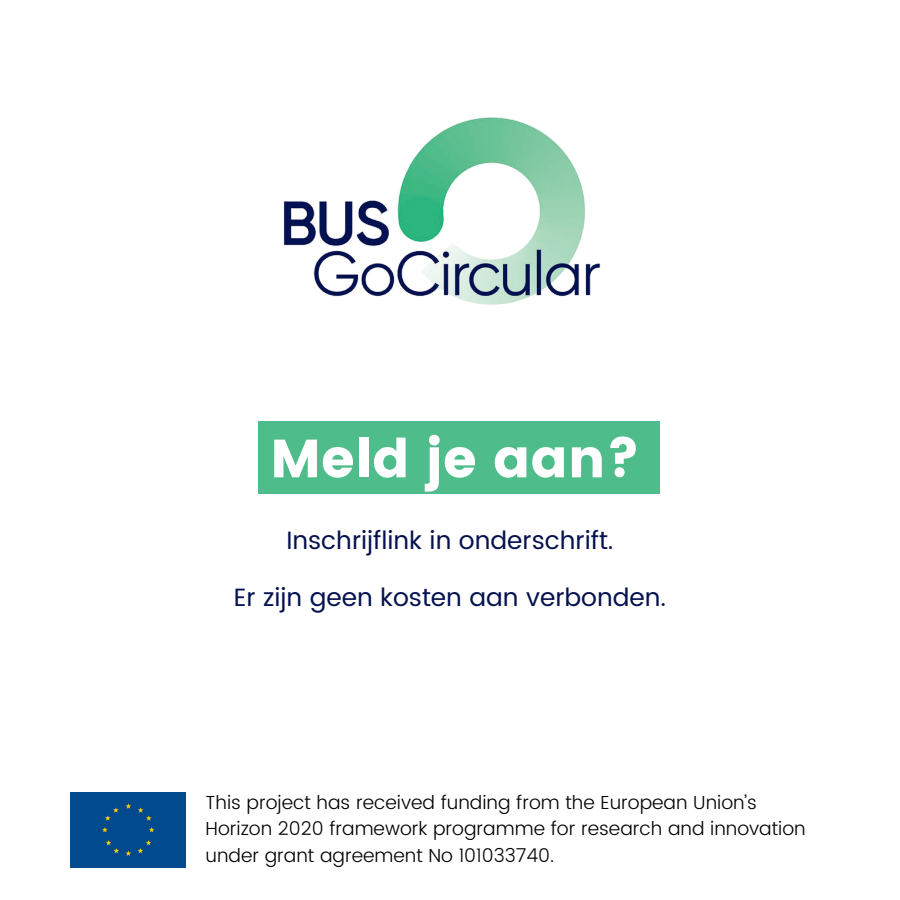
<style>
.page{position:relative;width:900px;height:900px;background:#fff}
.page>*{position:absolute;margin:0;border:0;box-sizing:border-box;transform-origin:0 0}
.t1{font:53.7px "Poppins";color:#fff}
.t2{font:25px "Poppins";color:#04114e}
.t3{font:300 18.9px/26.2px "Poppins";color:#000}
</style>
<div class="page">
<div style="left:259px;top:421px;width:401px;height:73px;background:#4fbc8b"></div>
<img style="left:283px;top:117px;width:318px;height:188px">
<div style="left:71px;top:793px;width:115px;height:74px;background:#014a8e"></div>
<p class="t1" style="left:270px;top:427px;width:372px">Meld je aan?</p>
<p class="t2" style="left:286px;top:526px;width:329px">Inschrijflink in onderschrift.</p>
<p class="t2" style="left:234px;top:583px;width:434px">Er zijn geen kosten aan verbonden.</p>
<p class="t3" style="left:206px;top:789px;width:602px">This project has received funding from the European Union’s<br>Horizon 2020 framework programme for research and innovation under grant agreement No 101033740.</p>
</div>
